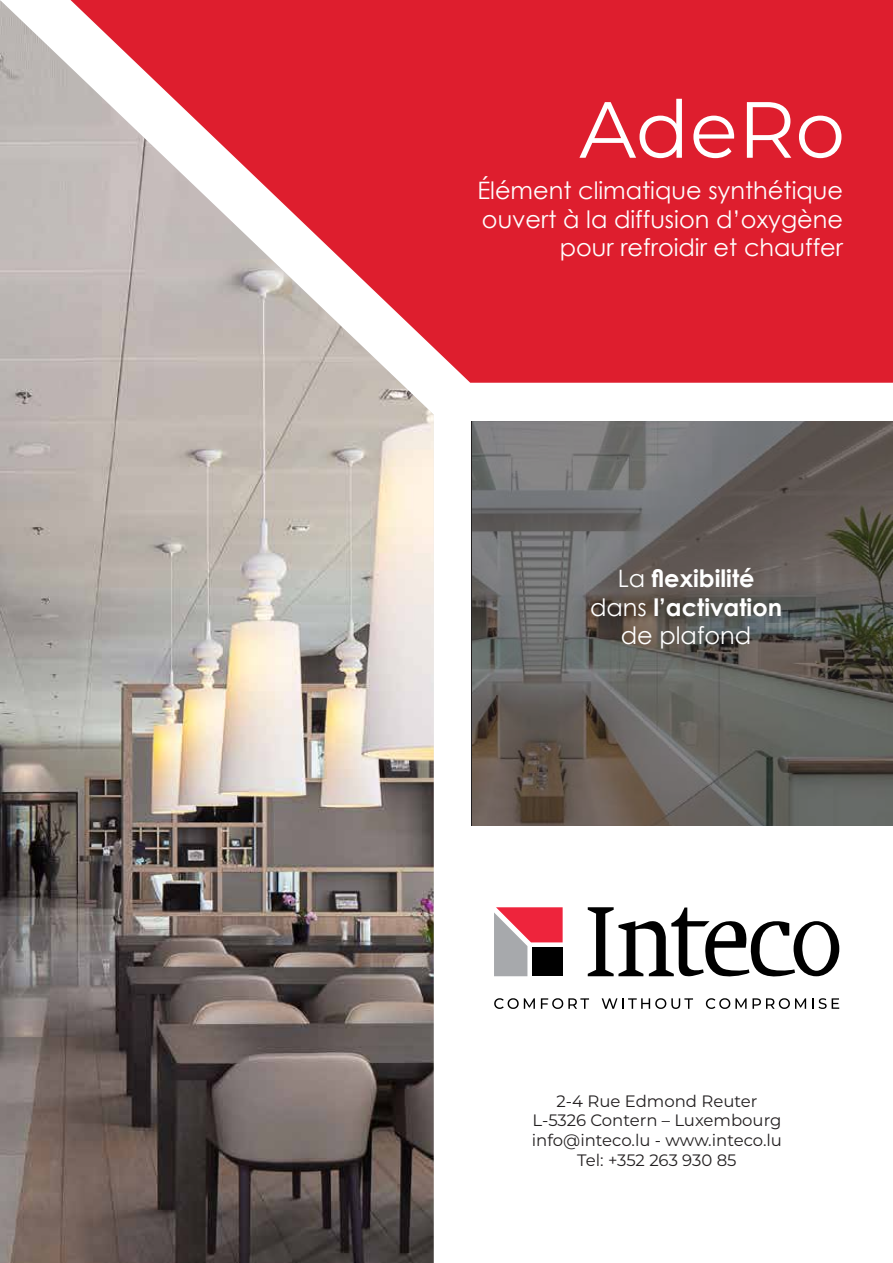
<style>
.page{position:relative;width:893px;height:1263px;background:#fff}
.page>*{position:absolute;margin:0;border:0;box-sizing:border-box;transform-origin:0 0}
.t1{font:79.5px "Montserrat";color:#fff}
.t2{font:24px/28.8px "Century Gothic";color:#fff;text-align:right}
.t3{font:700 24px/28.8px "Century Gothic";color:#fff;text-align:center}
.t4{font:16.5px/19.8px "Montserrat";color:#221f20;text-align:center}
.s1{font-weight:400}
</style>
<div class="page">
<div style="left:434px;top:0;width:459px;height:383px;background:#de1e2e"></div>
<img style="left:472px;top:421px;width:421px;height:405px">
<svg style="left:494px;top:907px;width:69px;height:69px;background:#d37a86"></svg>
<svg style="left:588px;top:907px;width:251px;height:70px"></svg>
<div style="left:532px;top:947px;width:31px;height:29px;background:#000"></div>
<svg style="left:494px;top:998px;width:41px;height:11px"></svg>
<svg style="left:541px;top:998px;width:48px;height:11px"></svg>
<svg style="left:602px;top:998px;width:91px;height:11px"></svg>
<svg style="left:706px;top:998px;width:100px;height:11px"></svg>
<svg style="left:812px;top:998px;width:27px;height:11px"></svg>
<img style="left:0;top:1px;width:434px;height:1262px">
<h1 class="t1" style="left:579px;top:75px;width:267px">AdeRo</h1>
<h2 class="t2" style="left:477px;top:175px;width:367px">Élément climatique synthétique ouvert à la diffusion d’oxygène pour refroidir et chauffer</h2>
<h2 class="t3" style="left:590px;top:563px;width:194px"><span class="s1">La</span> flexibilité <span class="s1">dans</span> l’activation <span class="s1">de plafond</span></h2>
<p class="t4" style="left:532px;top:1090px;width:252px">2-4 Rue Edmond Reuter<br>L-5326 Contern – Luxembourg info@inteco.lu - www.inteco.lu<br>Tel: +352 263 930 85</p>
</div>
